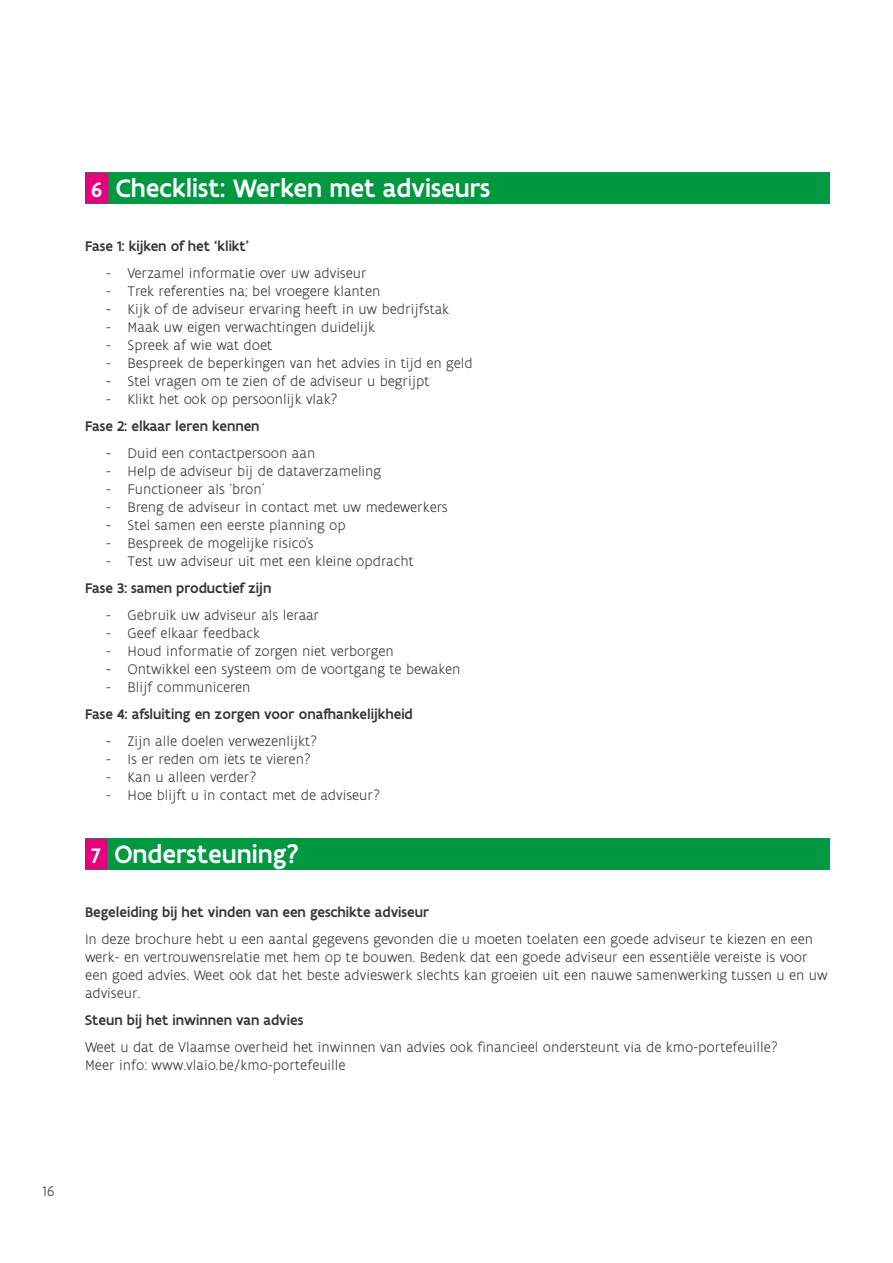
<style>
.page{position:relative;width:893px;height:1263px;background:#fff}
.page>*{position:absolute;margin:0;border:0;box-sizing:border-box;transform-origin:0 0}
.Titel_1{font:500 27px "Flanders Art Sans";color:#fff}
.t1{font:300 15px/18px "Flanders Art Sans";color:#373636}
.Vetjes{font:500 15px "Flanders Art Sans";color:#373636}
.s1{font-size:22.5px}
</style>
<div class="page">
<div style="left:85px;top:173px;width:744px;height:31px;background:#009941"></div>
<div style="left:85px;top:173px;width:23px;height:30px;background:#e6007d"></div>
<div style="left:85px;top:839px;width:744px;height:31px;background:#009941"></div>
<div style="left:85px;top:839px;width:22px;height:30px;background:#e6007d"></div>
<h1 class="Titel_1" style="left:91px;top:171px;width:401px"><span class="s1">6</span> Checklist: Werken met adviseurs</h1>
<p class="Vetjes" style="left:85px;top:237px;width:166px">Fase 1: kijken of het ‘klikt’</p>
<p class="t1" style="left:106px;top:265px;width:262px">- Verzamel informatie over uw adviseur</p>
<p class="t1" style="left:106px;top:283px;width:276px">- Trek referenties na; bel vroegere klanten</p>
<p class="t1" style="left:106px;top:301px;width:344px">- Kijk of de adviseur ervaring heeft in uw bedrijfstak</p>
<p class="t1" style="left:106px;top:319px;width:270px">- Maak uw eigen verwachtingen duidelijk</p>
<p class="t1" style="left:106px;top:337px;width:168px">- Spreek af wie wat doet</p>
<p class="t1" style="left:106px;top:355px;width:368px">- Bespreek de beperkingen van het advies in tijd en geld</p>
<p class="t1" style="left:106px;top:373px;width:325px">- Stel vragen om te zien of de adviseur u begrijpt</p>
<p class="t1" style="left:106px;top:391px;width:233px">- Klikt het ook op persoonlijk vlak?</p>
<p class="Vetjes" style="left:85px;top:417px;width:176px">Fase 2: elkaar leren kennen</p>
<p class="t1" style="left:106px;top:445px;width:210px">- Duid een contactpersoon aan</p>
<p class="t1" style="left:106px;top:463px;width:276px">- Help de adviseur bij de dataverzameling</p>
<p class="t1" style="left:106px;top:481px;width:160px">- Functioneer als ‘bron’</p>
<p class="t1" style="left:106px;top:499px;width:343px">- Breng de adviseur in contact met uw medewerkers</p>
<p class="t1" style="left:106px;top:517px;width:241px">- Stel samen een eerste planning op</p>
<p class="t1" style="left:106px;top:535px;width:209px">- Bespreek de mogelijke risico’s</p>
<p class="t1" style="left:106px;top:553px;width:309px">- Test uw adviseur uit met een kleine opdracht</p>
<p class="Vetjes" style="left:85px;top:579px;width:188px">Fase 3: samen productief zijn</p>
<p class="t1" style="left:106px;top:607px;width:214px">- Gebruik uw adviseur als leraar</p>
<p class="t1" style="left:106px;top:625px;width:155px">- Geef elkaar feedback</p>
<p class="t1" style="left:106px;top:643px;width:289px">- Houd informatie of zorgen niet verborgen</p>
<p class="t1" style="left:106px;top:661px;width:356px">- Ontwikkel een systeem om de voortgang te bewaken</p>
<p class="t1" style="left:106px;top:679px;width:146px">- Blijf communiceren</p>
<p class="Vetjes" style="left:85px;top:705px;width:329px">Fase 4: afsluiting en zorgen voor onafhankelijkheid</p>
<p class="t1" style="left:106px;top:733px;width:213px">- Zijn alle doelen verwezenlijkt?</p>
<p class="t1" style="left:106px;top:751px;width:206px">- Is er reden om iets te vieren?</p>
<p class="t1" style="left:106px;top:769px;width:152px">- Kan u alleen verder?</p>
<p class="t1" style="left:106px;top:787px;width:276px">- Hoe blijft u in contact met de adviseur?</p>
<h1 class="Titel_1" style="left:91px;top:837px;width:209px"><span class="s1">7</span> Ondersteuning?</h1>
<p class="Vetjes" style="left:85px;top:903px;width:346px">Begeleiding bij het vinden van een geschikte adviseur</p>
<p class="t1" style="left:85px;top:931px;width:744px">In deze brochure hebt u een aantal gegevens gevonden die u moeten toelaten een goede adviseur te kiezen en een werk- en vertrouwensrelatie met hem op te bouwen. Bedenk dat een goede adviseur een essentiële vereiste is voor een goed advies. Weet ook dat het beste advieswerk slechts kan groeien uit een nauwe samenwerking tussen u en uw adviseur.</p>
<p class="Vetjes" style="left:85px;top:1011px;width:220px">Steun bij het inwinnen van advies</p>
<p class="t1" style="left:85px;top:1039px;width:694px">Weet u dat de Vlaamse overheid het inwinnen van advies ook financieel ondersteunt via de kmo-portefeuille?<br>Meer info: www.vlaio.be/kmo-portefeuille</p>
<p class="t1" style="left:43px;top:1183px;width:13px">16</p>
</div>
